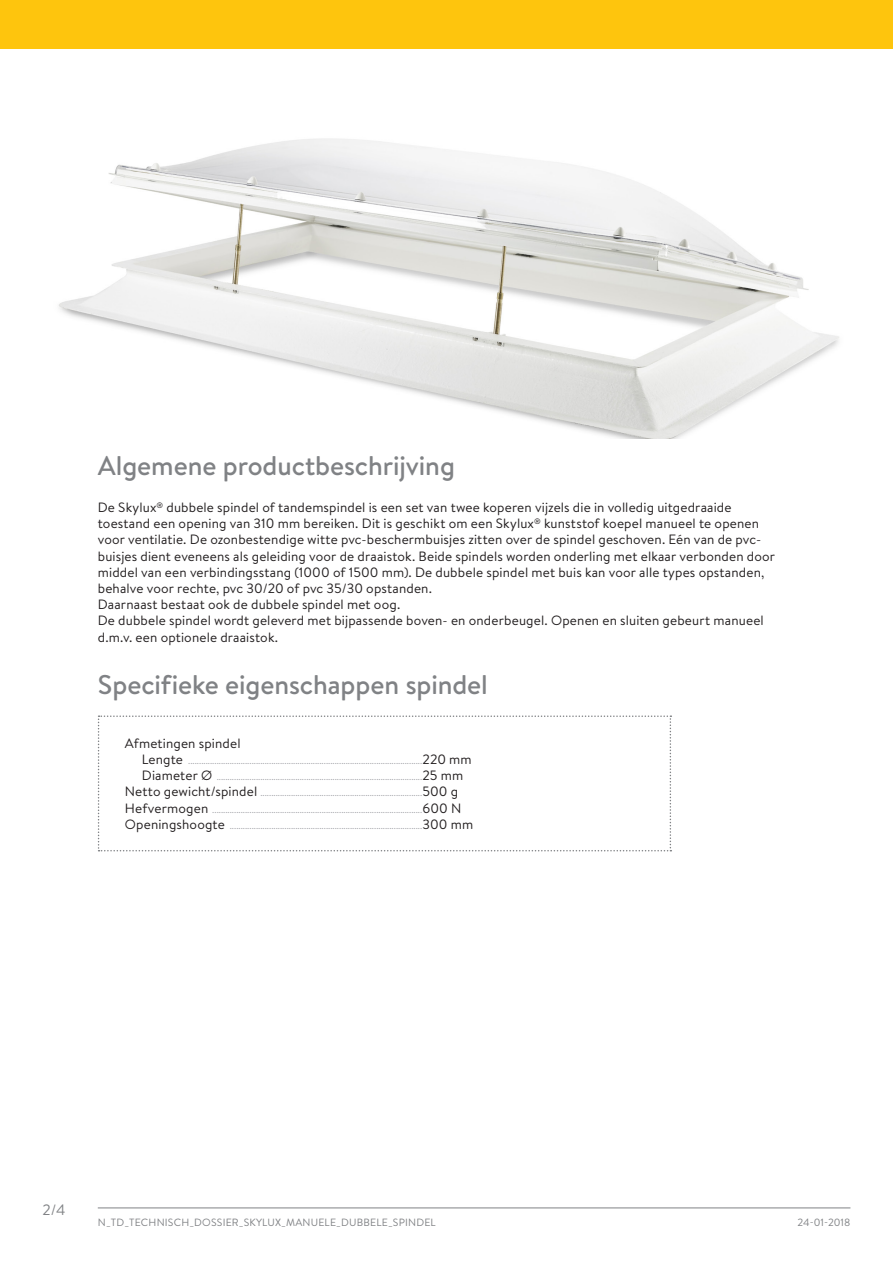
<style>
.page{position:relative;width:893px;height:1263px;background:#fff}
.page>*{position:absolute;margin:0;border:0;box-sizing:border-box;transform-origin:0 0}
.Titel_2{font:500 27px "Brandon Text";letter-spacing:-.005em;color:#808285}
.t1{font:15px "Brandon Text";color:#808285}
.tekst{font:13.5px/16.2px "Brandon Text";letter-spacing:.01em;color:#231f20}
.tekst_tabel{font:13.5px "Brandon Text";letter-spacing:.01em;color:#231f20}
.t2{font:10.5px "Brandon Text";letter-spacing:.02em;color:#808285}
.tekst_tabel-2{font:9px "Brandon Text";color:#a8a9ad}
.tekst_tabel_insprong{font:9px "Brandon Text";color:#a8a9ad}
.s1{font-size:13.5px;color:#231f20}
</style>
<div class="page">
<hr style="left:98px;top:1207px;width:752px;height:1px;background:#808285">
<div style="left:0;top:0;width:893px;height:49px;background:#fec50d"></div>
<svg style="left:98px;top:715px;width:573px;height:136px"></svg>
<img style="left:58px;top:138px;width:781px;height:301px">
<p class="Titel_2" style="left:98px;top:447px;width:359px">Algemene productbeschrijving</p>
<p class="tekst" style="left:98px;top:499px;width:679px">De Skylux<sup>®</sup> dubbele spindel of tandemspindel is een set van twee koperen vijzels die in volledig uitgedraaide toestand een opening van 310 mm bereiken. Dit is geschikt om een Skylux<sup>®</sup> kunststof koepel manueel te openen voor ventilatie. De ozonbestendige witte pvc-beschermbuisjes zitten over de spindel geschoven. Eén van de pvc&shy;buisjes dient eveneens als geleiding voor de draaistok. Beide spindels worden onderling met elkaar verbonden door middel van een verbindingsstang (1000 of 1500 mm). De dubbele spindel met buis kan voor alle types opstanden, behalve voor rechte, pvc 30/20 of pvc 35/30 opstanden.</p>
<p class="tekst" style="left:98px;top:596px;width:304px">Daarnaast bestaat ook de dubbele spindel met oog.</p>
<p class="tekst" style="left:98px;top:612px;width:668px">De dubbele spindel wordt geleverd met bijpassende boven- en onderbeugel. Openen en sluiten gebeurt manueel d.m.v. een optionele draaistok.</p>
<p class="Titel_2" style="left:98px;top:666px;width:392px">Specifieke eigenschappen spindel</p>
<p class="tekst_tabel" style="left:125px;top:734px;width:117px">Afmetingen spindel</p>
<p class="tekst_tabel_insprong" style="left:142px;top:755px;width:331px"><span class="s1">Lengte</span> ...........................................................................................................<span class="s1">220 mm</span></p>
<p class="tekst_tabel_insprong" style="left:142px;top:771px;width:323px"><span class="s1">Diameter Ø</span> ..............................................................................................<span class="s1">25 mm</span></p>
<p class="tekst_tabel-2" style="left:125px;top:787px;width:335px"><span class="s1">Netto gewicht/spindel</span> ..........................................................................<span class="s1">500 g</span></p>
<p class="tekst_tabel-2" style="left:125px;top:803px;width:338px"><span class="s1">Hefvermogen</span> ................................................................................................<span class="s1">600 N</span></p>
<p class="tekst_tabel-2" style="left:125px;top:819px;width:350px"><span class="s1">Openingshoogte</span> ........................................................................................<span class="s1">300 mm</span></p>
<p class="t1" style="left:43px;top:1199px;width:24px">2/4</p>
<p class="t2" style="left:98px;top:1215px;width:339px">N_TD_TECHNISCH_DOSSIER_SKYLUX_MANUELE_DUBBELE_SPINDEL</p>
<p class="t2" style="left:798px;top:1215px;width:54px">24-01-2018</p>
</div>
